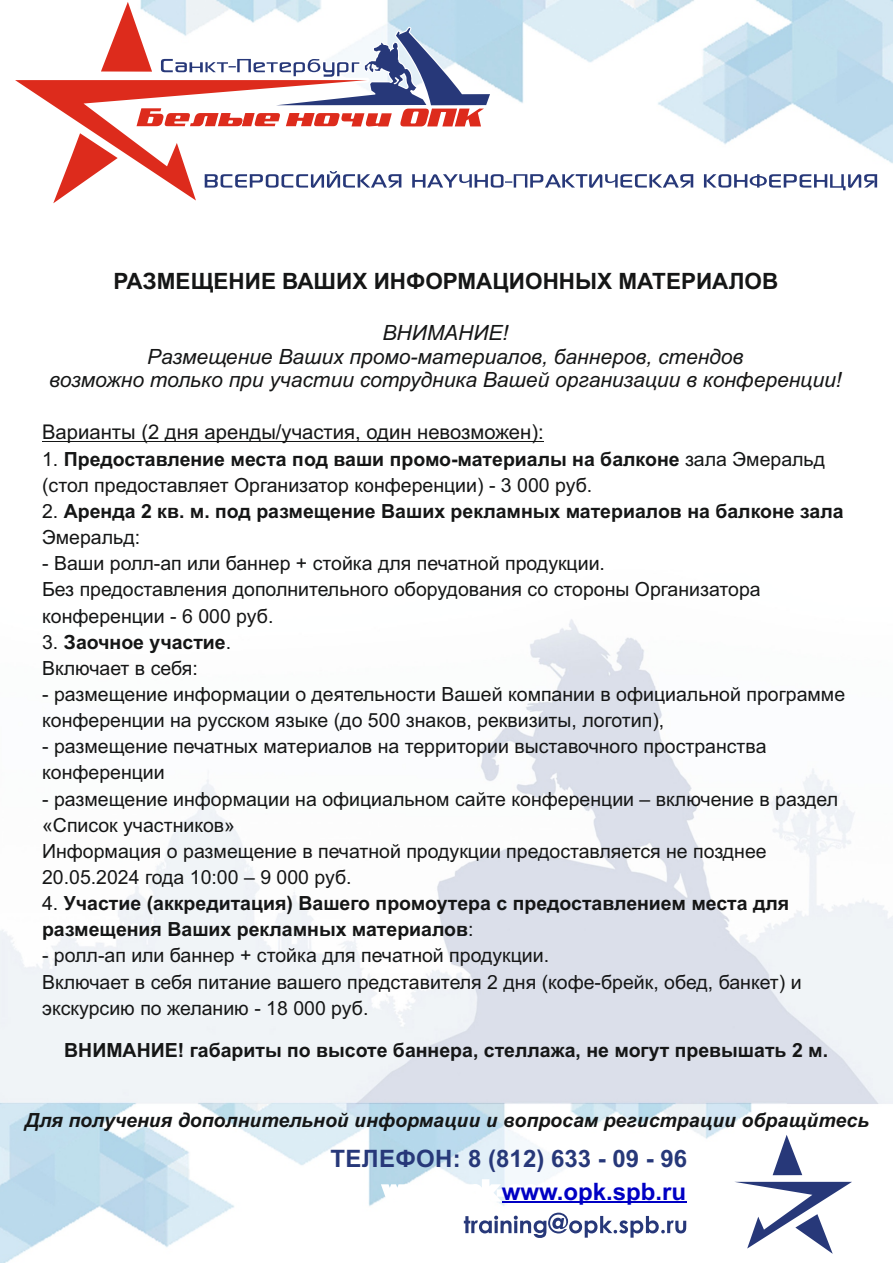
<style>
.page{position:relative;width:893px;height:1263px;background:#fff}
.page>*{position:absolute;margin:0;border:0;box-sizing:border-box;transform-origin:0 0}
.t1{font:700 24px "Arial";letter-spacing:.005em;color:#273879}
.t2{font:700 24px "Arial";color:#0000c4}
.t3{font:700 22.5px "Arial";color:#151616}
.t4{font:italic 21px/23.4px "Arial";color:#151616;text-align:center}
.t5{font:20.25px "Arial";color:#151616}
.t6{font:19.5px/26.1px "Arial";color:#151616}
.t7{font:700 19.5px/26.1px "Arial";color:#151616}
.t8{font:italic 700 19.5px "Arial";color:#151616}
.s1{font-weight:700}
.s2{font-weight:400}
</style>
<div class="page">
<img style="left:0;top:0;width:893px;height:1263px">
<svg style="left:381px;top:1179px;width:307px;height:60px"></svg>
<svg style="left:12px;top:0;width:358px;height:206px"></svg>
<svg style="left:15px;top:2px;width:352px;height:201px"></svg>
<svg style="left:134px;top:27px;width:358px;height:102px"></svg>
<svg style="left:773px;top:1135px;width:29px;height:40px"></svg>
<svg style="left:734px;top:1182px;width:118px;height:72px"></svg>
<svg style="left:205px;top:171px;width:672px;height:19px"></svg>
<hr style="left:42px;top:441px;width:502px;height:1px;background:#151616">
<hr style="left:502px;top:1202px;width:184px;height:1px;background:#0000c4">
<p class="t3" style="left:114px;top:272px;width:666px">РАЗМЕЩЕНИЕ ВАШИХ ИНФОРМАЦИОННЫХ МАТЕРИАЛОВ</p>
<p class="t4" style="left:49px;top:323px;width:794px">ВНИМАНИЕ!<br>Размещение Ваших промо-материалов, баннеров, стендов<br>возможно только при участии сотрудника Вашей организации в конференции!</p>
<p class="t5" style="left:42px;top:425px;width:503px">Варианты (2 дня аренды/участия, один невозможен):</p>
<p class="t6" style="left:42px;top:448px;width:784px">1. <span class="s1">Предоставление места под ваши промо-материалы на балконе</span> зала Эмеральд (стол предоставляет Организатор конференции) - 3 000 руб.</p>
<p class="t7" style="left:42px;top:500px;width:803px"><span class="s2">2.</span> Аренда 2 кв. м. под размещение Ваших рекламных материалов на балконе зала<br><span class="s2">Эмеральд:</span></p>
<p class="t6" style="left:42px;top:552px;width:720px">- Ваши ролл-ап или баннер + стойка для печатной продукции.<br>Без предоставления дополнительного оборудования со стороны Организатора конференции - 6 000 руб.</p>
<p class="t6" style="left:42px;top:631px;width:191px">3. <span class="s1">Заочное участие</span>.<br>Включает в себя:</p>
<p class="t6" style="left:42px;top:683px;width:805px">- размещение информации о деятельности Вашей компании в официальной программе конференции на русском языке (до 500 знаков, реквизиты, логотип),</p>
<p class="t6" style="left:42px;top:735px;width:726px">- размещение печатных материалов на территории выставочного пространства конференции</p>
<p class="t6" style="left:42px;top:787px;width:798px">- размещение информации на официальном сайте конференции – включение в раздел «Список участников»<br>Информация о размещение в печатной продукции предоставляется не позднее 20.05.2024 года 10:00 – 9 000 руб.</p>
<p class="t7" style="left:42px;top:892px;width:749px"><span class="s2">4.</span> Участие (аккредитация) Вашего промоутера с предоставлением места для размещения Ваших рекламных материалов<span class="s2">:</span></p>
<p class="t6" style="left:42px;top:944px;width:761px">- ролл-ап или баннер + стойка для печатной продукции.<br>Включает в себя питание вашего представителя 2 дня (кофе-брейк, обед, банкет) и экскурсию по желанию - 18 000 руб.</p>
<p class="t7" style="left:64px;top:1038px;width:765px">ВНИМАНИЕ! габариты по высоте баннера, стеллажа, не могут превышать 2 м.</p>
<p class="t8" style="left:25px;top:1113px;width:845px">Для получения дополнительной информации и вопросам регистрации обращйтесь</p>
<p class="t1" style="left:331px;top:1149px;width:358px">ТЕЛЕФОН: 8 (812) 633 - 09 - 96</p>
<p class="t2" style="left:502px;top:1182px;width:186px">www.opk.spb.ru</p>
</div>
